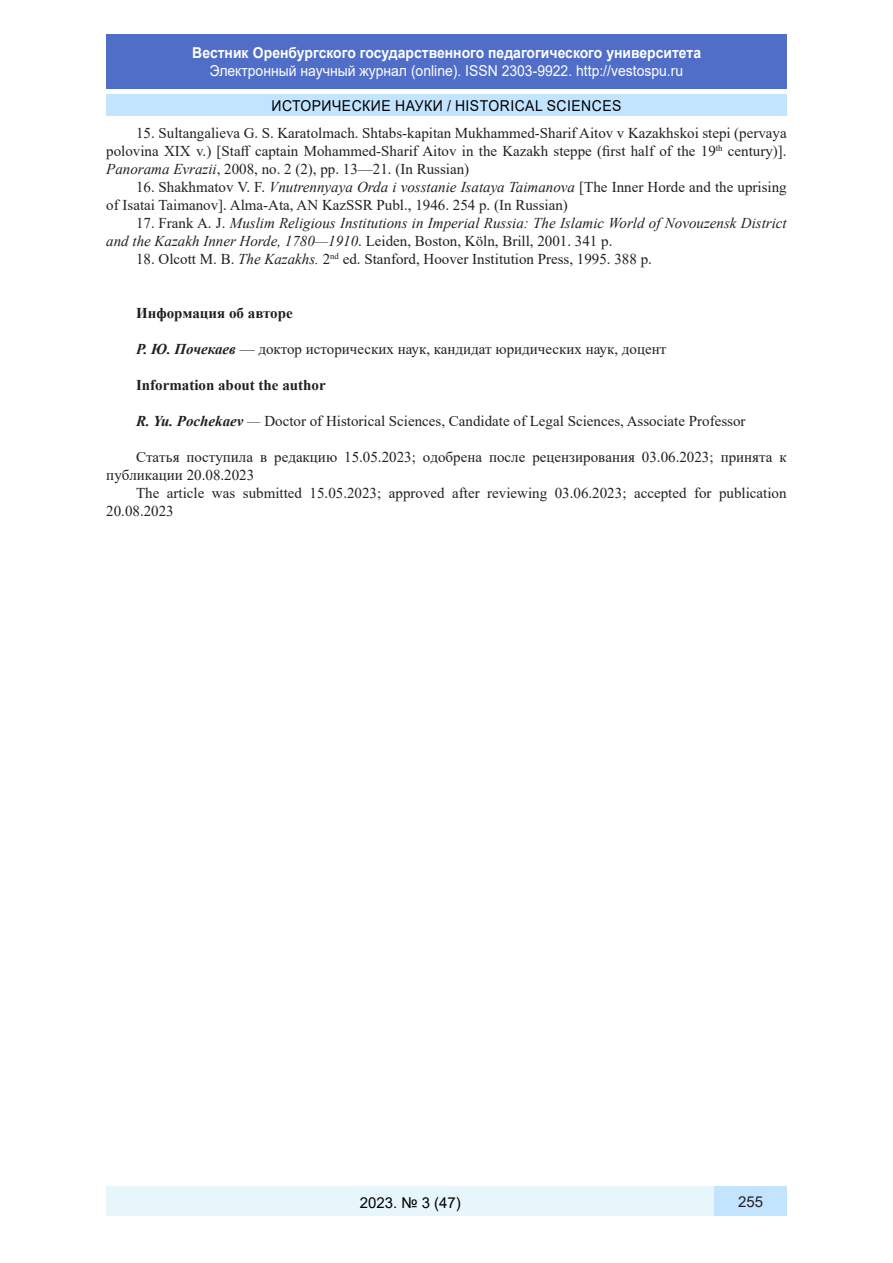
<style>
.page{position:relative;width:893px;height:1263px;background:#fff}
.page>*{position:absolute;margin:0;border:0;box-sizing:border-box;transform-origin:0 0}
.литература{font:15px/18px "Times New Roman";color:#231f20;text-align:justify}
.литература-2{font:italic 15px/18px "Times New Roman";color:#231f20}
.t1{font:15px "Arial";color:#fff;scale:.93 1}
.t2{font:700 15px "Arial";color:#fff;scale:.93 1}
.литература-3{font:700 15px "Times New Roman";color:#231f20}
.t3{font:15px "Arial";letter-spacing:.035em;color:#000;scale:.93 1}
.t4{font:15px "Arial";letter-spacing:.035em;color:#000}
.t5{font:15px "Arial";color:#231f20}
.s1{font-style:italic}
.s2{font-style:normal}
.s3{font-weight:700;font-style:italic}
</style>
<div class="page">
<div style="left:106px;top:95px;width:681px;height:21px;background:#c3e4ff"></div>
<div style="left:106px;top:34px;width:681px;height:55px;background:#506ec8"></div>
<div style="left:106px;top:1186px;width:608px;height:30px;background:#e6f6fb"></div>
<div style="left:714px;top:1186px;width:73px;height:30px;background:#c3e4ff"></div>
<p class="t2" style="left:192px;top:42px;width:549px">Вестник Оренбургского государственного педагогического университета</p>
<p class="t1" style="left:210px;top:60px;width:511px">Электронный научный журнал (online). ISSN 2303-9922. http://vestospu.ru</p>
<p class="t3" style="left:271px;top:95px;width:378px">ИСТОРИЧЕСКИЕ НАУКИ / HISTORICAL SCIENCES</p>
<p class="литература" style="left:106px;top:123px;width:682px;text-indent:30px">15. Sultangalieva G. S. Karatolmach. Shtabs-kapitan Mukhammed-Sharif Aitov v Kazakhskoi stepi (pervaya polovina XIX v.) [Staff captain Mohammed-Sharif Aitov in the Kazakh steppe (first half of the 19<sup>th</sup> century)].<br><span class="s1">Panorama Evrazii</span>, 2008, no. 2 (2), pp. 13—21. (In Russian)</p>
<p class="литература" style="left:106px;top:177px;width:682px;text-indent:30px">16. Shakhmatov V. F. <span class="s1">Vnutrennyaya Orda i vosstanie Isataya Taimanova</span> [The Inner Horde and the uprising of Isatai Taimanov]. Alma-Ata, AN KazSSR Publ., 1946. 254 p. (In Russian)</p>
<p class="литература-2" style="left:106px;top:214px;width:682px;text-indent:30px"><span class="s2">17. Frank A. J.</span> Muslim Religious Institutions in Imperial Russia: The Islamic World of Novouzensk District and the Kazakh Inner Horde, 1780—1910<span class="s2">. Leiden, Boston, Köln, Brill, 2001. 341 р.</span></p>
<p class="литература" style="left:136px;top:250px;width:517px">18. Olcott M. B. <span class="s1">The Kazakhs.</span> 2<sup>nd</sup> ed. Stanford, Hoover Institution Press, 1995. 388 р.</p>
<p class="литература-3" style="left:136px;top:302px;width:158px">Информация об авторе</p>
<p class="литература" style="left:136px;top:340px;width:532px"><span class="s3">Р. Ю. Почекаев</span> — доктор исторических наук, кандидат юридических наук, доцент</p>
<p class="литература-3" style="left:136px;top:374px;width:191px">Information about the author</p>
<p class="литература" style="left:136px;top:412px;width:611px"><span class="s3">R. Yu. Pochekaev</span> <span class="s1">—</span> Doctor of Historical Sciences, Candidate of Legal Sciences, Associate Professor</p>
<p class="литература" style="left:136px;top:448px;width:652px">Статья поступила в редакцию 15.05.2023; одобрена после рецензирования 03.06.2023; принята к</p>
<p class="литература" style="left:106px;top:466px;width:149px">публикации 20.08.2023</p>
<p class="литература" style="left:136px;top:484px;width:652px">The article was submitted 15.05.2023; approved after reviewing 03.06.2023; accepted for publication</p>
<p class="литература" style="left:106px;top:502px;width:69px">20.08.2023</p>
<p class="t4" style="left:360px;top:1192px;width:103px">2023. № 3 (47)</p>
<p class="t5" style="left:738px;top:1191px;width:27px">255</p>
</div>
